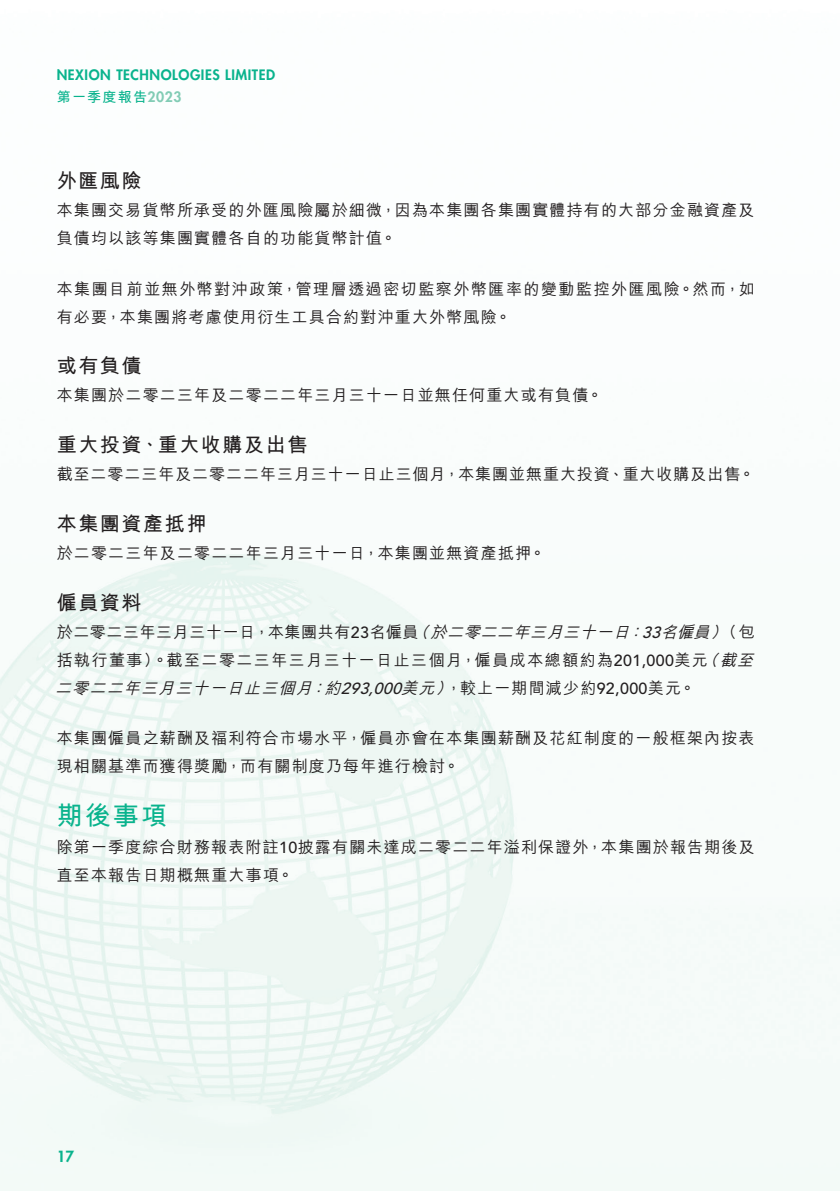
<style>
.page{position:relative;width:840px;height:1191px;background:#fff}
.page>*{position:absolute;margin:0;border:0;box-sizing:border-box;transform-origin:0 0}
.t1{font:700 26px "M Hei HK";color:#09b38d}
.t2{font:700 20px "M Hei HK";letter-spacing:.08em;color:#231f20}
.t3{font:500 16px/28px "M Hei HK";letter-spacing:.075em;color:#231f20}
.t4{font:500 16px/28px "M Hei HK";letter-spacing:.095em;color:#231f20}
.t5{font:800 15px "Futura Std";color:#09b38d}
.t6{font:800 14px "Futura Std";letter-spacing:.04em;color:#09b38d}
.t7{font:700 14px "M Hei HK";letter-spacing:.09em;color:#09b38d}
.s1{font-family:"Futura Std";font-weight:800;color:#82ccb5}
.s2{font-family:"Avenir LT Std"}
.s3{font-style:italic}
.s4{font-family:"Avenir LT Std";font-style:italic}
</style>
<div class="page">
<img style="left:0;top:554px;width:839px;height:637px">
<p class="t6" style="left:57px;top:66px;width:220px">NEXION TECHNOLOGIES LIMITED</p>
<p class="t7" style="left:57px;top:86px;width:126px">第一季度報告<span class="s1">2023</span></p>
<p class="t2" style="left:57px;top:166px;width:86px">外匯風險</p>
<p class="t3" style="left:57px;top:195px;width:699px">本集團交易貨幣所承受的外匯風險屬於細微，因為本集團各集團實體持有的大部分金融資產及負債均以該等集團實體各自的功能貨幣計值。</p>
<p class="t4" style="left:57px;top:273px;width:699px">本集團目前並無外幣對沖政策，管理層透過密切監察外幣匯率的變動監控外匯風險。然而，如有必要，本集團將考慮使用衍生工具合約對沖重大外幣風險。</p>
<p class="t2" style="left:57px;top:351px;width:86px">或有負債</p>
<p class="t3" style="left:57px;top:380px;width:547px">本集團於二零二三年及二零二二年三月三十一日並無任何重大或有負債。</p>
<p class="t2" style="left:57px;top:430px;width:252px">重大投資、重大收購及出售</p>
<p class="t3" style="left:57px;top:459px;width:699px">截至二零二三年及二零二二年三月三十一日止三個月，本集團並無重大投資、重大收購及出售。</p>
<p class="t2" style="left:57px;top:509px;width:151px">本集團資產抵押</p>
<p class="t3" style="left:57px;top:537px;width:490px">於二零二三年及二零二二年三月三十一日，本集團並無資產抵押。</p>
<p class="t2" style="left:57px;top:587px;width:86px">僱員資料</p>
<p class="t3" style="left:55px;top:616px;width:704px">於二零二三年三月三十一日，本集團共有<span class="s2">23</span>名僱員<span class="s3">（於二零二二年三月三十一日：</span><span class="s4">33</span><span class="s3">名僱員）</span>（包括執行董事）。截至二零二三年三月三十一日止三個月，僱員成本總額約為<span class="s2">201,000</span>美元<span class="s3">（截至二零二二年三月三十一日止三個月：約</span><span class="s4">293,000</span><span class="s3">美元）</span>，較上一期間減少約 <span class="s2">92,000</span>美元。</p>
<p class="t3" style="left:57px;top:723px;width:699px">本集團僱員之薪酬及福利符合市場水平，僱員亦會在本集團薪酬及花紅制度的一般框架內按表現相關基準而獲得獎勵，而有關制度乃每年進行檢討。</p>
<h1 class="t1" style="left:57px;top:796px;width:112px">期後事項</h1>
<p class="t3" style="left:57px;top:831px;width:699px">除第一季度綜合財務報表附註<span class="s2">10</span>披露有關未達成二零二二年溢利保證外，本集團於報告期後及直至本報告日期概無重大事項。</p>
<p class="t5" style="left:57px;top:1146px;width:19px">17</p>
</div>
